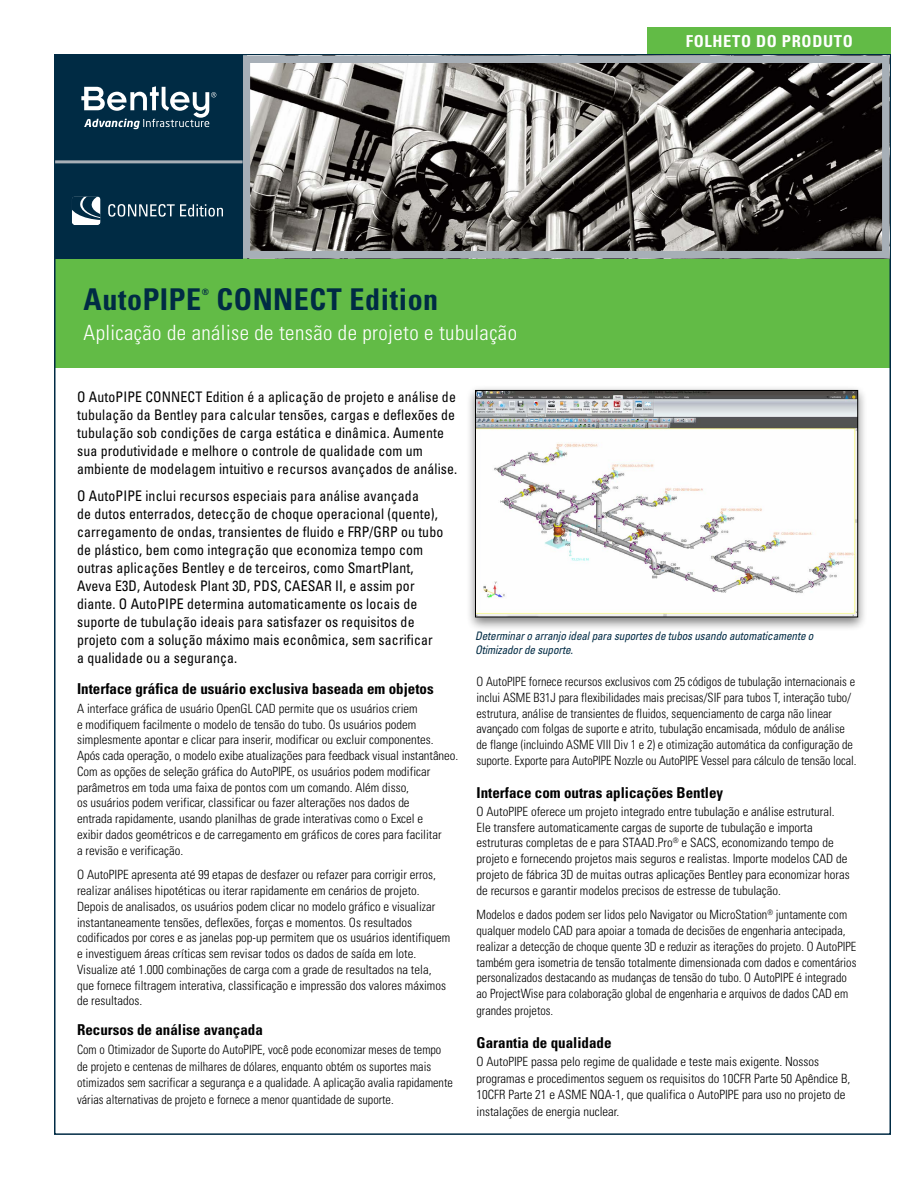
<style>
.page{position:relative;width:918px;height:1188px;background:#fff}
.page>*{position:absolute;margin:0;border:0;box-sizing:border-box;transform-origin:0 0}
.t1{font:700 condensed 30px "Univers";letter-spacing:.02em;color:#002b44}
.t2{font:300 condensed 21px "Univers";letter-spacing:.02em;color:#fff}
.t3{font:700 condensed 16.5px "Univers";letter-spacing:.04em;color:#fff}
.t4{font:700 condensed 15px "Univers";color:#000}
.t5{font:condensed 14.55px/18px "Univers";letter-spacing:.01em;color:#000;scale:.95 1}
.t6{font:300 condensed 12.75px/15.8px "Univers";color:#000}
.t7{font:300 condensed 12.75px/15.9px "Univers";color:#000;scale:.96 1}
.t8{font:italic condensed 11.7px/14.1px "Univers";letter-spacing:-.01em;color:#002b44;scale:.95 1}
.t9{font:700 condensed 8.7px "Univers";color:#002b44}
</style>
<div class="page">
<div style="left:648px;top:27px;width:243px;height:27px;background:#62bb46"></div>
<div style="left:55px;top:258px;width:836px;height:110px;background:#62bb46"></div>
<div style="left:465px;top:385px;width:403px;height:246px;background:#000;opacity:.5"></div>
<svg style="left:475px;top:390px;width:384px;height:228px"></svg>
<img style="left:252px;top:65px;width:629px;height:184px">
<div style="left:243px;top:56px;width:647px;height:202px;border:8px solid #a7afb7"></div>
<div style="left:55px;top:55px;width:188px;height:105px;background:#002b44"></div>
<div style="left:55px;top:161px;width:188px;height:97px;background:#002b44"></div>
<hr style="left:55px;top:160px;width:188px;height:3px;background:#a7afb7">
<svg style="left:108px;top:204px;width:115px;height:13px"></svg>
<svg style="left:72px;top:196px;width:29px;height:29px"></svg>
<svg style="left:81px;top:86px;width:135px;height:43px"></svg>
<h1 class="t1" style="left:84px;top:281px;width:119px">AutoPIPE</h1>
<p class="t9" style="left:202px;top:286px;width:9px">®</p>
<h1 class="t1" style="left:216px;top:281px;width:223px">CONNECT Edition</h1>
<h2 class="t2" style="left:84px;top:320px;width:435px">Aplicação de análise de tensão de projeto e tubulação</h2>
<p class="t3" style="left:686px;top:31px;width:169px">FOLHETO DO PRODUTO</p>
<p class="t5" style="left:77px;top:387px;width:402px">O AutoPIPE CONNECT Edition é a aplicação de projeto e análise de tubulação da Bentley para calcular tensões, cargas e deflexões de tubulação sob condições de carga estática e dinâmica. Aumente sua produtividade e melhore o controle de qualidade com um ambiente de modelagem intuitivo e recursos avançados de análise.</p>
<p class="t5" style="left:77px;top:486px;width:387px">O AutoPIPE inclui recursos especiais para análise avançada<br>de dutos enterrados, detecção de choque operacional (quente), carregamento de ondas, transientes de fluido e FRP/GRP ou tubo de plástico, bem como integração que economiza tempo com outras aplicações Bentley e de terceiros, como SmartPlant, Aveva E3D, Autodesk Plant 3D, PDS, CAESAR II, e assim por diante. O AutoPIPE determina automaticamente os locais de suporte de tubulação ideais para satisfazer os requisitos de projeto com a solução máximo mais econômica, sem sacrificar a qualidade ou a segurança.</p>
<p class="t4" style="left:77px;top:680px;width:358px">Interface gráfica de usuário exclusiva baseada em objetos</p>
<p class="t6" style="left:77px;top:700px;width:383px">A interface gráfica de usuário OpenGL CAD permite que os usuários criem<br>e modifiquem facilmente o modelo de tensão do tubo. Os usuários podem simplesmente apontar e clicar para inserir, modificar ou excluir componentes.<br>Após cada operação, o modelo exibe atualizações para feedback visual instantâneo.<br>Com as opções de seleção gráfica do AutoPIPE, os usuários podem modificar parâmetros em toda uma faixa de pontos com um comando. Além disso,<br>os usuários podem verificar, classificar ou fazer alterações nos dados de<br>entrada rapidamente, usando planilhas de grade interativas como o Excel e<br>exibir dados geométricos e de carregamento em gráficos de cores para facilitar<br>a revisão e verificação.</p>
<p class="t6" style="left:77px;top:867px;width:375px">O AutoPIPE apresenta até 99 etapas de desfazer ou refazer para corrigir erros, realizar análises hipotéticas ou iterar rapidamente em cenários de projeto.<br>Depois de analisados, os usuários podem clicar no modelo gráfico e visualizar instantaneamente tensões, deflexões, forças e momentos. Os resultados codificados por cores e as janelas pop-up permitem que os usuários identifiquem e investiguem áreas críticas sem revisar todos os dados de saída em lote.<br>Visualize até 1.000 combinações de carga com a grade de resultados na tela, que fornece filtragem interativa, classificação e impressão dos valores máximos de resultados.</p>
<p class="t4" style="left:77px;top:1021px;width:187px">Recursos de análise avançada</p>
<p class="t7" style="left:77px;top:1041px;width:393px;line-height:16.5px">Com o Otimizador de Suporte do AutoPIPE, você pode economizar meses de tempo de projeto e centenas de milhares de dólares, enquanto obtém os suportes mais otimizados sem sacrificar a segurança e a qualidade. A aplicação avalia rapidamente várias alternativas de projeto e fornece a menor quantidade de suporte.</p>
<p class="t8" style="left:475px;top:628px;width:358px">Determinar o arranjo ideal para suportes de tubos usando automaticamente o<br>Otimizador de suporte.</p>
<p class="t7" style="left:477px;top:674px;width:397px">O AutoPIPE fornece recursos exclusivos com 25 códigos de tubulação internacionais e inclui ASME B31J para flexibilidades mais precisas/SIF para tubos T, interação tubo/ estrutura, análise de transientes de fluidos, sequenciamento de carga não linear avançado com folgas de suporte e atrito, tubulação encamisada, módulo de análise de flange (incluindo ASME VIII Div 1 e 2) e otimização automática da configuração de suporte. Exporte para AutoPIPE Nozzle ou AutoPIPE Vessel para cálculo de tensão local.</p>
<p class="t4" style="left:477px;top:783px;width:248px">Interface com outras aplicações Bentley</p>
<p class="t6" style="left:477px;top:804px;width:375px">O AutoPIPE oferece um projeto integrado entre tubulação e análise estrutural.<br>Ele transfere automaticamente cargas de suporte de tubulação e importa estruturas completas de e para STAAD.Pro<sup>®</sup> e SACS, economizando tempo de projeto e fornecendo projetos mais seguros e realistas. Importe modelos CAD de projeto de fábrica 3D de muitas outras aplicações Bentley para economizar horas de recursos e garantir modelos precisos de estresse de tubulação.</p>
<p class="t7" style="left:477px;top:907px;width:397px">Modelos e dados podem ser lidos pelo Navigator ou MicroStation<sup>®</sup> juntamente com qualquer modelo CAD para apoiar a tomada de decisões de engenharia antecipada, realizar a detecção de choque quente 3D e reduzir as iterações do projeto. O AutoPIPE também gera isometria de tensão totalmente dimensionada com dados e comentários personalizados destacando as mudanças de tensão do tubo. O AutoPIPE é integrado ao ProjectWise para colaboração global de engenharia e arquivos de dados CAD em grandes projetos.</p>
<p class="t4" style="left:477px;top:1033px;width:136px">Garantia de qualidade</p>
<p class="t6" style="left:477px;top:1054px;width:375px;line-height:16.5px">O AutoPIPE passa pelo regime de qualidade e teste mais exigente. Nossos programas e procedimentos seguem os requisitos do 10CFR Parte 50 Apêndice B, 10CFR Parte 21 e ASME NQA-1, que qualifica o AutoPIPE para uso no projeto de instalações de energia nuclear.</p>
</div>
